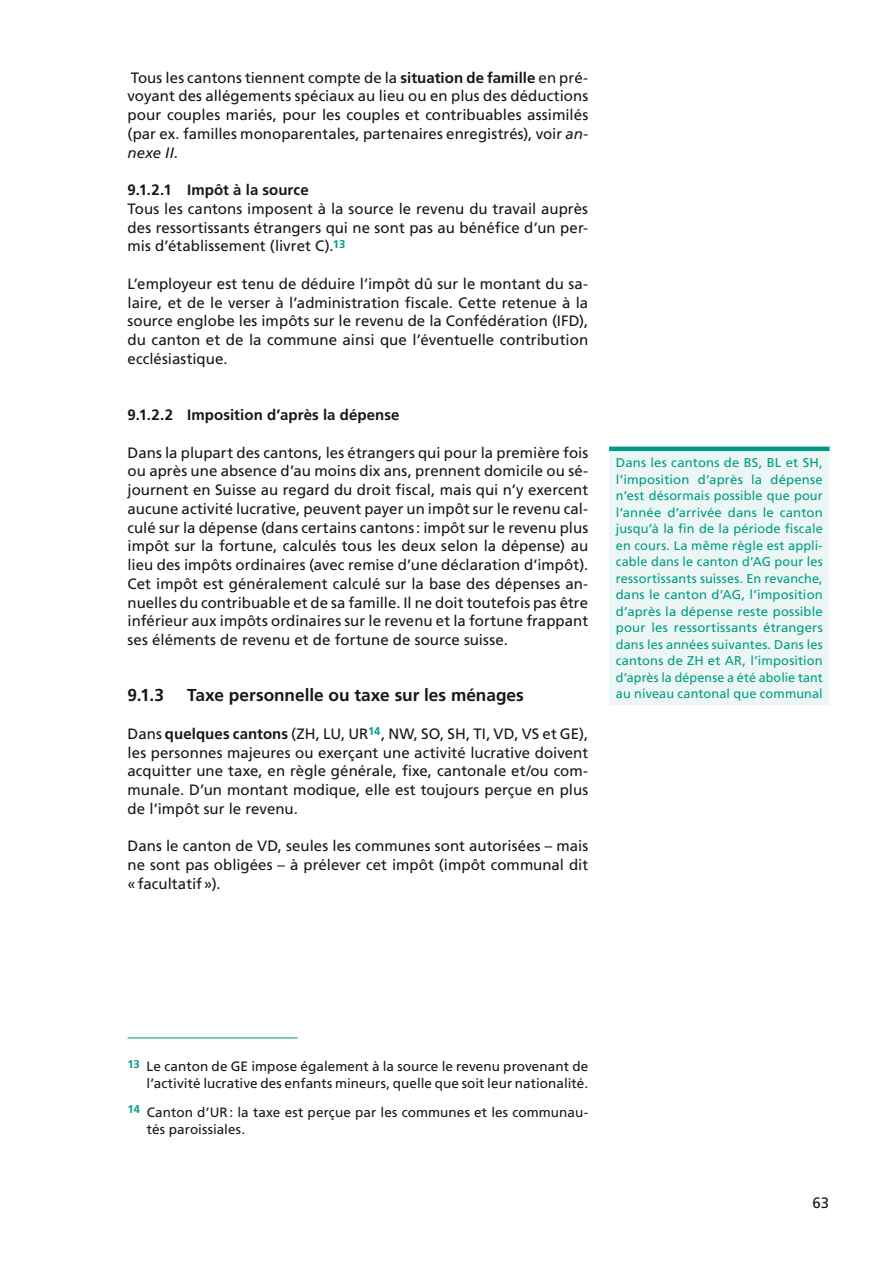
<style>
.page{position:relative;width:893px;height:1263px;background:#fff}
.page>*{position:absolute;margin:0;border:0;box-sizing:border-box;transform-origin:0 0}
.t1{font:700 17.25px "Frutiger LT Com";color:#181716}
.t2{font:15px/18.8px "Frutiger LT Com";color:#181716;text-align:justify}
.t3{font:700 15px "Frutiger LT Com";letter-spacing:.005em;color:#181716}
.t4{font:13.5px/16.5px "Frutiger LT Com";letter-spacing:.005em;color:#181716;text-align:right}
.t5{font:12.75px/16.5px "Frutiger LT Com";letter-spacing:.01em;color:#009c85;text-align:justify}
.s1{font-weight:700}
.s2{font-style:italic}
</style>
<div class="page">
<hr style="left:128px;top:1037px;width:170px;height:1px;background:#009c85">
<div style="left:609px;top:451px;width:220px;height:254px;background:#ecf6f4"></div>
<hr style="left:609px;top:447px;width:221px;height:4px;background:#009c85">
<p class="t2" style="left:128px;top:68px;width:462px">Tous les cantons tiennent compte de la <span class="s1">situation de famille</span> en pré&shy;voyant des allégements spéciaux au lieu ou en plus des déductions pour couples mariés, pour les couples et contribuables assimilés (par ex. familles monoparentales, partenaires enregistrés), voir <span class="s2">an&shy;nexe II</span>.</p>
<p class="t3" style="left:128px;top:181px;width:183px">9.1.2.1 Impôt à la source</p>
<p class="t2" style="left:128px;top:199px;width:462px">Tous les cantons imposent à la source le revenu du travail auprès des ressortissants étrangers qui ne sont pas au bénéfice d’un per&shy;mis d’établissement (livret C).<sup>13</sup></p>
<p class="t2" style="left:128px;top:274px;width:462px">L’employeur est tenu de déduire l’impôt dû sur le montant du sa&shy;laire, et de le verser à l’administration fiscale. Cette retenue à la source englobe les impôts sur le revenu de la Confédération (IFD), du canton et de la commune ainsi que l’éventuelle contribution ecclésiastique.</p>
<p class="t3" style="left:128px;top:406px;width:274px">9.1.2.2 Imposition d’après la dépense</p>
<p class="t2" style="left:128px;top:443px;width:462px">Dans la plupart des cantons, les étrangers qui pour la première fois ou après une absence d’au moins dix ans, prennent domicile ou sé&shy;journent en Suisse au regard du droit fiscal, mais qui n’y exercent aucune activité lucrative, peuvent payer un impôt sur le revenu cal&shy;culé sur la dépense (dans certains cantons: impôt sur le revenu plus impôt sur la fortune, calculés tous les deux selon la dépense) au lieu des impôts ordinaires (avec remise d’une déclaration d’impôt).<br>Cet impôt est généralement calculé sur la base des dépenses an&shy;nuelles du contribuable et de sa famille. Il ne doit toutefois pas être inférieur aux impôts ordinaires sur le revenu et la fortune frappant ses éléments de revenu et de fortune de source suisse.</p>
<p class="t1" style="left:128px;top:685px;width:38px">9.1.3</p>
<p class="t1" style="left:187px;top:685px;width:338px">Taxe personnelle ou taxe sur les ménages</p>
<p class="t2" style="left:128px;top:724px;width:462px">Dans <span class="s1">quelques cantons</span> (ZH, LU, UR<sup>14</sup>, NW, SO, SH, TI, VD, VS et GE), les personnes majeures ou exerçant une activité lucrative doivent acquitter une taxe, en règle générale, fixe, cantonale et/ou com&shy;munale. D’un montant modique, elle est toujours perçue en plus de l’impôt sur le revenu.</p>
<p class="t2" style="left:128px;top:837px;width:462px">Dans le canton de VD, seules les communes sont autorisées – mais ne sont pas obligées – à prélever cet impôt (impôt communal dit «facultatif»).</p>
<p class="t5" style="left:616px;top:455px;width:208px">Dans les cantons de BS, BL et SH, l’imposition d’après la dépense n’est désormais possible que pour l’année d’arrivée dans le canton jusqu’à la fin de la période fiscale en cours. La même règle est appli&shy;cable dans le canton d’AG pour les ressortissants suisses. En revanche, dans le canton d’AG, l’imposition d’après la dépense reste possible pour les ressortissants étrangers dans les années suivantes. Dans les cantons de ZH et AR, l’imposition d’après la dépense a été abolie tant au niveau cantonal que communal</p>
<p class="t4" style="left:128px;top:1058px;width:462px"><sup>13</sup> Le canton de GE impose également à la source le revenu provenant de l’activité lucrative des enfants mineurs, quelle que soit leur nationalité.</p>
<p class="t4" style="left:147px;top:1104px;width:443px;text-align:left;text-indent:-19px"><sup>14</sup> Canton d’UR: la taxe est perçue par les communes et les communau&shy;tés paroissiales.</p>
<p class="t2" style="left:812px;top:1193px;width:18px">63</p>
</div>
